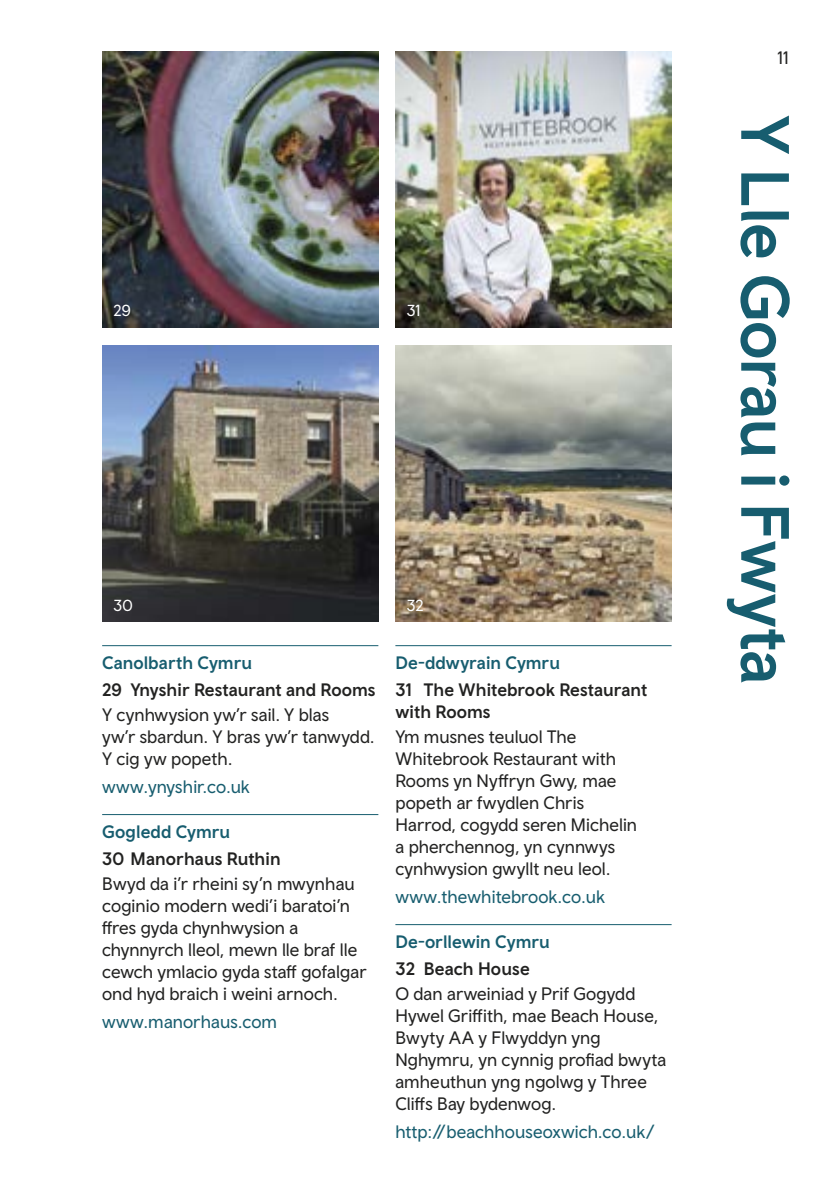
<style>
.page{position:relative;width:840px;height:1191px;background:#fff}
.page>*{position:absolute;margin:0;border:0;box-sizing:border-box;transform-origin:0 0}
.t1{font:500 68px "Wales Sans Headline";letter-spacing:-.01em;color:#175d6f}
.Body_Copy{font:18px/22px "Wales Sans Body";color:#222221}
.Bold_Sub_Head{font:500 18px/22px "Wales Sans Body";color:#222221}
.URL{font:18px "Wales Sans Body";letter-spacing:.005em;color:#175d6f}
.Sub_Head{font:500 18px "Wales Sans Body";letter-spacing:.005em;color:#175d6f}
.t2{font:16px "Wales Sans Body";letter-spacing:.01em;color:#fff}
</style>
<div class="page">
<img style="left:102px;top:51px;width:276px;height:276px">
<img style="left:395px;top:51px;width:276px;height:276px">
<img style="left:395px;top:346px;width:276px;height:276px">
<hr style="left:102px;top:645px;width:276px;height:1px;background:#175d6f">
<hr style="left:102px;top:814px;width:276px;height:1px;background:#175d6f">
<hr style="left:395px;top:645px;width:276px;height:1px;background:#175d6f">
<hr style="left:395px;top:924px;width:276px;height:1px;background:#175d6f">
<img style="left:102px;top:346px;width:276px;height:276px">
<p class="Body_Copy" style="left:777px;top:46px;width:13px">11</p>
<p class="t2" style="left:113px;top:300px;width:19px">29</p>
<p class="t2" style="left:406px;top:300px;width:15px">31</p>
<p class="t2" style="left:113px;top:595px;width:21px">30</p>
<p class="Sub_Head" style="left:102px;top:651px;width:151px">Canolbarth Cymru</p>
<p class="Bold_Sub_Head" style="left:102px;top:678px;width:275px">29 Ynyshir Restaurant and Rooms</p>
<p class="Body_Copy" style="left:102px;top:703px;width:273px">Y cynhwysion yw’r sail. Y blas<br>yw’r sbardun. Y bras yw’r tanwydd.<br>Y cig yw popeth.</p>
<p class="URL" style="left:102px;top:775px;width:149px">www.ynyshir.co.uk</p>
<p class="Sub_Head" style="left:102px;top:820px;width:129px">Gogledd Cymru</p>
<p class="Bold_Sub_Head" style="left:102px;top:847px;width:180px">30 Manorhaus Ruthin</p>
<p class="Body_Copy" style="left:102px;top:872px;width:266px">Bwyd da i’r rheini sy’n mwynhau coginio modern wedi’i baratoi’n ffres gyda chynhwysion a chynnyrch lleol, mewn lle braf lle cewch ymlacio gyda staff gofalgar ond hyd braich i weini arnoch.</p>
<p class="URL" style="left:102px;top:1010px;width:176px">www.manorhaus.com</p>
<p class="t2" style="left:406px;top:595px;width:19px">32</p>
<p class="Sub_Head" style="left:395px;top:651px;width:166px">De-ddwyrain Cymru</p>
<p class="Bold_Sub_Head" style="left:395px;top:678px;width:253px">31 The Whitebrook Restaurant with Rooms</p>
<p class="Body_Copy" style="left:395px;top:725px;width:243px">Ym musnes teuluol The<br>Whitebrook Restaurant with<br>Rooms yn Nyffryn Gwy, mae popeth ar fwydlen Chris<br>Harrod, cogydd seren Michelin a pherchennog, yn cynnwys cynhwysion gwyllt neu leol.</p>
<p class="URL" style="left:395px;top:885px;width:211px">www.thewhitebrook.co.uk</p>
<p class="Sub_Head" style="left:395px;top:930px;width:156px">De-orllewin Cymru</p>
<p class="Bold_Sub_Head" style="left:395px;top:957px;width:136px">32 Beach House</p>
<p class="Body_Copy" style="left:395px;top:982px;width:272px">O dan arweiniad y Prif Gogydd<br>Hywel Griffith, mae Beach House,<br>Bwyty AA y Flwyddyn yng<br>Nghymru, yn cynnig profiad bwyta amheuthun yng ngolwg y Three<br>Cliffs Bay bydenwog.</p>
<p class="URL" style="left:395px;top:1120px;width:261px">http://beachhouseoxwich.co.uk/</p>
<p class="t1" style="left:805px;top:115px;width:571px;rotate:90deg">Y Lle Gorau i Fwyta</p>
</div>
